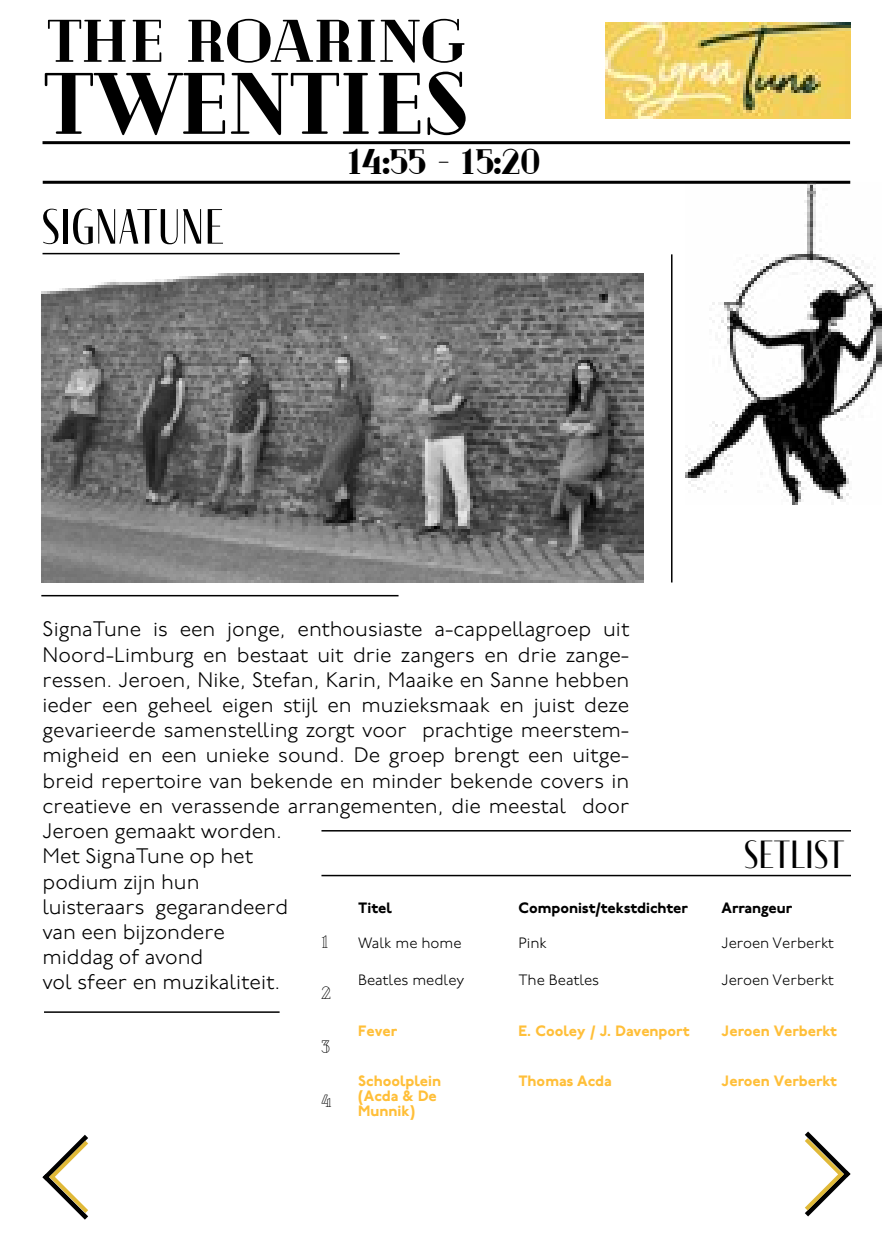
<style>
.page{position:relative;width:893px;height:1259px;background:#fff}
.page>*{position:absolute;margin:0;border:0;box-sizing:border-box;transform-origin:0 0}
.t1{font:900 87px "Cheque";color:#000}
.t2{font:900 60px "Cheque";letter-spacing:-.01em;color:#000}
.t3{font:51px "Fino Sans";color:#000}
.t4{font:40.5px "Fino Sans";color:#000}
.t5{font:900 36px "Cheque";color:#000}
.t6{font:300 21px/25.2px "P22 Underground";color:#000}
.t7{font:18px "Cheque";color:#000}
.t8{font:800 15px/15px "P22 Underground";color:#ffbf39}
.t9{font:300 15px "P22 Underground";color:#000}
.t10{font:800 15px "P22 Underground";color:#000}
</style>
<div class="page">
<svg style="left:805px;top:1131px;width:45px;height:85px"></svg>
<svg style="left:43px;top:1134px;width:45px;height:85px"></svg>
<img style="left:605px;top:22px;width:245px;height:96px">
<hr style="left:43px;top:181px;width:807px;height:3px;background:#000">
<hr style="left:43px;top:141px;width:807px;height:3px;background:#000">
<hr style="left:321px;top:875px;width:530px;height:1px;background:#000">
<hr style="left:321px;top:830px;width:530px;height:1px;background:#000">
<img style="left:41px;top:274px;width:603px;height:308px">
<hr style="left:43px;top:253px;width:357px;height:1px;background:#000">
<hr style="left:671px;top:254px;width:1px;height:328px;background:#000">
<hr style="left:41px;top:595px;width:358px;height:1px;background:#000">
<hr style="left:44px;top:1011px;width:236px;height:2px;background:#000">
<img style="left:685px;top:183px;width:197px;height:321px">
<h2 class="t2" style="left:48px;top:7px;width:419px">THE ROARING</h2>
<h1 class="t1" style="left:45px;top:55px;width:425px">TWENTIES</h1>
<h3 class="t5" style="left:348px;top:142px;width:194px">14:55 - 15:20</h3>
<h3 class="t3" style="left:41px;top:198px;width:184px">SIGNATUNE</h3>
<p class="t6" style="left:43px;top:617px;width:588px">SignaTune is een jonge, enthousiaste a-cappellagroep uit Noord-Limburg en bestaat uit drie zangers en drie zange&shy;ressen. Jeroen, Nike, Stefan, Karin, Maaike en Sanne hebben ieder een geheel eigen stijl en muzieksmaak en juist deze gevarieerde samenstelling zorgt voor prachtige meerstem&shy;migheid en een unieke sound. De groep brengt een uitge&shy;breid repertoire van bekende en minder bekende covers in creatieve en verassende arrangementen, die meestal door Jeroen gemaakt worden.<br>Met SignaTune op het<br>podium zijn hun<br>luisteraars gegarandeerd<br>van een bijzondere<br>middag of avond<br>vol sfeer en muzikaliteit.</p>
<h3 class="t4" style="left:744px;top:831px;width:102px">SETLIST</h3>
<p class="t10" style="left:358px;top:899px;width:35px">Titel</p>
<p class="t10" style="left:518px;top:899px;width:171px">Componist/tekstdichter</p>
<p class="t10" style="left:722px;top:899px;width:72px">Arrangeur</p>
<p class="t9" style="left:358px;top:935px;width:105px">Walk me home</p>
<p class="t9" style="left:518px;top:935px;width:30px">Pink</p>
<p class="t9" style="left:722px;top:935px;width:114px">Jeroen Verberkt</p>
<p class="t9" style="left:358px;top:972px;width:108px">Beatles medley</p>
<p class="t9" style="left:518px;top:972px;width:82px">The Beatles</p>
<p class="t9" style="left:722px;top:972px;width:114px">Jeroen Verberkt</p>
<p class="t8" style="left:358px;top:1023px;width:41px">Fever</p>
<p class="t8" style="left:518px;top:1023px;width:173px">E. Cooley / J. Davenport</p>
<p class="t8" style="left:722px;top:1023px;width:117px">Jeroen Verberkt</p>
<p class="t8" style="left:358px;top:1073px;width:84px">Schoolplein (Acda &amp; De<br>Munnik)</p>
<p class="t8" style="left:518px;top:1073px;width:95px">Thomas Acda</p>
<p class="t8" style="left:722px;top:1073px;width:117px">Jeroen Verberkt</p>
<p class="t7" style="left:321px;top:931px;width:9px">1</p>
<p class="t7" style="left:321px;top:982px;width:11px">2</p>
<p class="t7" style="left:321px;top:1036px;width:10px">3</p>
<p class="t7" style="left:321px;top:1090px;width:12px">4</p>
</div>
